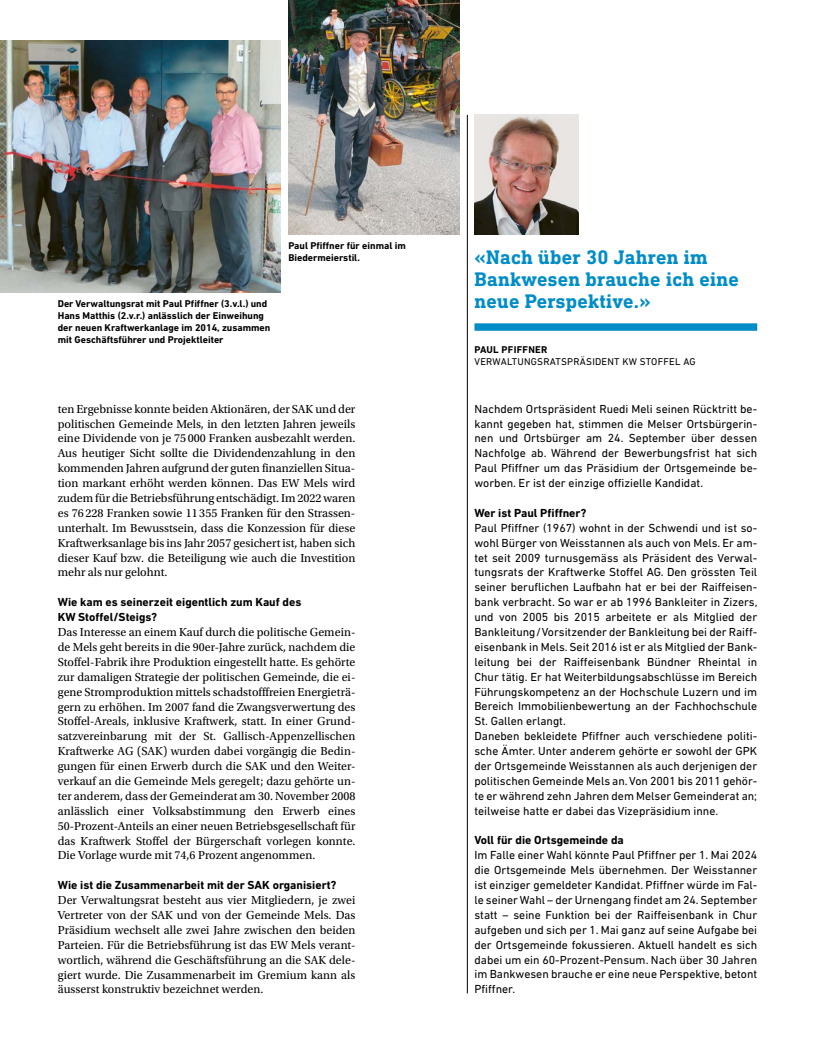
<style>
.page{position:relative;width:815px;height:1053px;background:#fff}
.page>*{position:absolute;margin:0;border:0;box-sizing:border-box;transform-origin:0 0}
.t1{font:700 20px/22.4px "DIN Next Slab Pro";letter-spacing:.015em;color:#008dc7}
.t2{font:12.25px/14.9px "Utopia Std";letter-spacing:.005em;color:#000;text-align:justify}
.t3{font:11.88px/14.9px "DIN Next LT Pro";color:#000;text-align:justify}
.t4{font:700 11.88px/14.9px "DIN Next LT Pro";color:#000}
.t5{font:700 10px/11.9px "DIN Next LT Pro";color:#000}
.t6{font:10px "DIN Next LT Pro";letter-spacing:.025em;color:#000}
.t7{font:700 10px "DIN Next LT Pro";letter-spacing:.025em;color:#000}
</style>
<div class="page">
<img style="left:0;top:40px;width:281px;height:252px">
<div style="left:474px;top:323px;width:283px;height:8px;background:#008dc7"></div>
<img style="left:474px;top:115px;width:105px;height:119px">
<hr style="left:467px;top:115px;width:1px;height:878px;background:#000">
<img style="left:288px;top:0;width:172px;height:234px">
<p class="t5" style="left:288px;top:240px;width:119px">Paul Pfiffner für einmal im<br>Biedermeierstil.</p>
<h1 class="t1" style="left:474px;top:246px;width:266px">«Nach über 30 Jahren im<br>Bankwesen brauche ich eine neue Perspektive.»</h1>
<p class="t7" style="left:474px;top:344px;width:74px">PAUL PFIFFNER</p>
<p class="t6" style="left:474px;top:356px;width:223px">VERWALTUNGSRATSPRÄSIDENT KW STOFFEL AG</p>
<p class="t3" style="left:474px;top:401px;width:284px">Nachdem Ortspräsident Ruedi Meli seinen Rücktritt be&shy;kannt gegeben hat, stimmen die Melser Ortsbürgerin&shy;nen und Ortsbürger am 24. September über dessen Nachfolge ab. Während der Bewerbungsfrist hat sich Paul Pfiffner um das Präsidium der Ortsgemeinde be&shy;worben. Er ist der einzige offizielle Kandidat.</p>
<p class="t4" style="left:474px;top:505px;width:114px">Wer ist Paul Pfiffner?</p>
<p class="t3" style="left:474px;top:520px;width:285px;text-align:left">Paul Pfiffner (1967) wohnt in der Schwendi und ist so&shy;wohl Bürger von Weisstannen als auch von Mels. Er am&shy;tet seit 2009 turnusgemäss als Präsident des Verwal&shy;tungsrats der Kraftwerke Stoffel AG. Den grössten Teil seiner beruflichen Laufbahn hat er bei der Raiffeisen&shy;bank verbracht. So war er ab 1996 Bankleiter in Zizers, und von 2005 bis 2015 arbeitete er als Mitglied der Bankleitung/Vorsitzender der Bankleitung bei der Raiff&shy;eisenbank in Mels. Seit 2016 ist er als Mitglied der Bank&shy;leitung bei der Raiffeisenbank Bündner Rheintal in Chur tätig. Er hat Weiterbildungsabschlüsse im Bereich Führungskompetenz an der Hochschule Luzern und im Bereich Immobilienbewertung an der Fachhochschule St. Gallen erlangt.<br>Daneben bekleidete Pfiffner auch verschiedene politi&shy;sche Ämter. Unter anderem gehörte er sowohl der GPK der Ortsgemeinde Weisstannen als auch derjenigen der politischen Gemeinde Mels an. Von 2001 bis 2011 gehör&shy;te er während zehn Jahren dem Melser Gemeinderat an; teilweise hatte er dabei das Vizepräsidium inne.</p>
<p class="t4" style="left:474px;top:832px;width:151px">Voll für die Ortsgemeinde da</p>
<p class="t3" style="left:474px;top:847px;width:284px">Im Falle einer Wahl könnte Paul Pfiffner per 1. Mai 2024 die Ortsgemeinde Mels übernehmen. Der Weisstanner ist einziger gemeldeter Kandidat. Pfiffner würde im Fal&shy;le seiner Wahl – der Urnengang findet am 24. September statt – seine Funktion bei der Raiffeisenbank in Chur aufgeben und sich per 1. Mai ganz auf seine Aufgabe bei der Ortsgemeinde fokussieren. Aktuell handelt es sich dabei um ein 60-Prozent-Pensum. Nach über 30 Jahren im Bankwesen brauche er eine neue Perspektive, betont Pfiffner.</p>
<p class="t5" style="left:58px;top:297px;width:214px">Der Verwaltungsrat mit Paul Pfiffner (3.v.l.) und Hans Matthis (2.v.r.) anlässlich der Einweihung der neuen Kraftwerkanlage im 2014, zusammen mit Geschäftsführer und Projektleiter</p>
<p class="t2" style="left:58px;top:401px;width:299px">ten Ergebnisse konnte beiden Aktionären, der SAK und der politischen Gemeinde Mels, in den letzten Jahren jeweils eine Dividende von je 75000 Franken ausbezahlt werden.<br>Aus heutiger Sicht sollte die Dividendenzahlung in den kommenden Jahren aufgrund der guten finanziellen Situa&shy;tion markant erhöht werden können. Das EW Mels wird zudem für die Betriebsführung entschädigt. Im 2022 waren es 76 228 Franken sowie 11355 Franken für den Strassen&shy;unterhalt. Im Bewusstsein, dass die Konzession für diese Kraftwerksanlage bis ins Jahr 2057 gesichert ist, haben sich dieser Kauf bzw. die Beteiligung wie auch die Investition mehr als nur gelohnt.</p>
<p class="t4" style="left:58px;top:594px;width:245px">Wie kam es seinerzeit eigentlich zum Kauf des<br>KW Stoffel/Steigs?</p>
<p class="t2" style="left:58px;top:624px;width:299px">Das Interesse an einem Kauf durch die politische Gemein&shy;de Mels geht bereits in die 90er-Jahre zurück, nachdem die Stoffel-Fabrik ihre Produktion eingestellt hatte. Es gehörte zur damaligen Strategie der politischen Gemeinde, die ei&shy;gene Stromproduktion mittels schadstofffreien Energieträ&shy;gern zu erhöhen. Im 2007 fand die Zwangsverwertung des Stoffel-Areals, inklusive Kraftwerk, statt. In einer Grund&shy;satzvereinbarung mit der St. Gallisch-Appenzellischen Kraftwerke AG (SAK) wurden dabei vorgängig die Bedin&shy;gungen für einen Erwerb durch die SAK und den Weiter&shy;verkauf an die Gemeinde Mels geregelt; dazu gehörte un&shy;ter anderem, dass der Gemeinderat am 30. November 2008 anlässlich einer Volksabstimmung den Erwerb eines 50-Prozent-Anteils an einer neuen Betriebsgesellschaft für das Kraftwerk Stoffel der Bürgerschaft vorlegen konnte.<br>Die Vorlage wurde mit 74,6 Prozent angenommen.</p>
<p class="t4" style="left:58px;top:877px;width:280px">Wie ist die Zusammenarbeit mit der SAK organisiert?</p>
<p class="t2" style="left:58px;top:892px;width:299px">Der Verwaltungsrat besteht aus vier Mitgliedern, je zwei Vertreter von der SAK und von der Gemeinde Mels. Das Präsidium wechselt alle zwei Jahre zwischen den beiden Parteien. Für die Betriebsführung ist das EW Mels verant&shy;wortlich, während die Geschäftsführung an die SAK dele&shy;giert wurde. Die Zusammenarbeit im Gremium kann als äusserst konstruktiv bezeichnet werden.</p>
</div>
